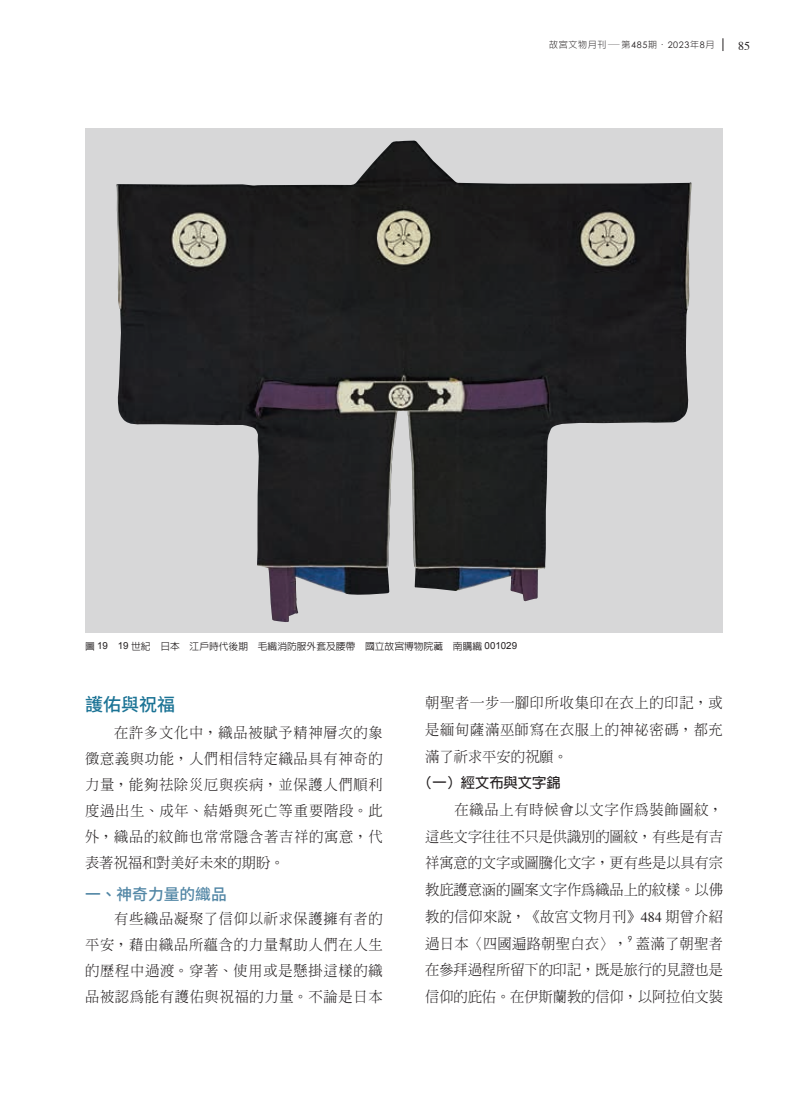
<style>
.page{position:relative;width:808px;height:1106px;background:#fff}
.page>*{position:absolute;margin:0;border:0;box-sizing:border-box;transform-origin:0 0}
.t1{font:500 18px "Noto Sans CJ Ktc";color:#1b7395}
.t2{font:500 15.75px "Noto Sans CJ Ktc";color:#5186a5}
.t3{font:300 14.25px/26.7px "AR Ming B5";letter-spacing:.05em;color:#231f20;text-align:justify}
.t4{font:700 14.25px "AR Hei B5";color:#231f20}
.t5{font:12px "Times";color:#231f20}
.t6{font:500 9.75px "AR Hei B5";color:#231f20}
.t7{font:300 9px "AR Hei B5";letter-spacing:.075em;color:#231f20}
.t8{font:8.25px "Century Gothic";color:#231f20}
.s1{font-family:"Century Gothic";font-weight:400}
.s2{font-family:"Adobe Song Std"}
.s3{font-family:"Arial";font-weight:400}
.s4{font-family:"Times";font-weight:400}
</style>
<div class="page">
<svg style="left:723px;top:38px;width:1px;height:13px"></svg>
<div style="left:85px;top:128px;width:638px;height:504px;background:#d7d7d8"></div>
<img style="left:116px;top:140px;width:573px;height:482px">
<p class="t7" style="left:549px;top:40px;width:167px">故宮文物月刊—第<span class="s1">485</span>期<span class="s2">・</span><span class="s1">2023</span>年<span class="s1">8</span>月</p>
<p class="t5" style="left:738px;top:34px;width:13px">85</p>
<p class="t6" style="left:85px;top:641px;width:434px">圖 <span class="s3">19 19</span> 世紀　日本　江戶時代後期　毛織消防服外套及腰帶　國立故宮博物院藏　南購織 <span class="s3">001029</span></p>
<p class="t1" style="left:85px;top:694px;width:91px">護佑與祝福</p>
<p class="t3" style="left:85px;top:720px;width:299px;line-height:26px;text-indent:29px">在許多文化中，織品被賦予精神層次的象徵意義與功能，人們相信特定織品具有神奇的力量，能夠祛除災厄與疾病，並保護人們順利度過出生、成年、結婚與死亡等重要階段。此外，織品的紋飾也常常隱含著吉祥的寓意，代表著祝福和對美好未來的期盼。</p>
<p class="t2" style="left:85px;top:885px;width:143px">一、神奇力量的織品</p>
<p class="t3" style="left:85px;top:906px;width:299px;line-height:26px;text-indent:29px">有些織品凝聚了信仰以祈求保護擁有者的平安，藉由織品所蘊含的力量幫助人們在人生的歷程中過渡。穿著、使用或是懸掛這樣的織品被認為能有護佑與祝福的力量。不論是日本</p>
<p class="t3" style="left:425px;top:689px;width:299px">朝聖者一步一腳印所收集印在衣上的印記，或是緬甸薩滿巫師寫在衣服上的神祕密碼，都充滿了祈求平安的祝願。</p>
<p class="t4" style="left:418px;top:775px;width:144px">（一）經文布與文字錦</p>
<p class="t3" style="left:425px;top:796px;width:299px;text-indent:29px">在織品上有時候會以文字作為裝飾圖紋，這些文字往往不只是供識別的圖紋，有些是有吉祥寓意的文字或圖騰化文字，更有些是以具有宗教庇護意涵的圖案文字作為織品上的紋樣。以佛教的信仰來說，《故宮文物月刊》<span class="s4">484</span> 期曾介紹過日本〈四國遍路朝聖白衣〉，</p>
<p class="t8" style="left:628px;top:933px;width:6px">9</p>
<p class="t3" style="left:425px;top:930px;width:299px;text-indent:211px">蓋滿了朝聖者在參拜過程所留下的印記，既是旅行的見證也是信仰的庇佑。在伊斯蘭教的信仰，以阿拉伯文裝</p>
</div>
